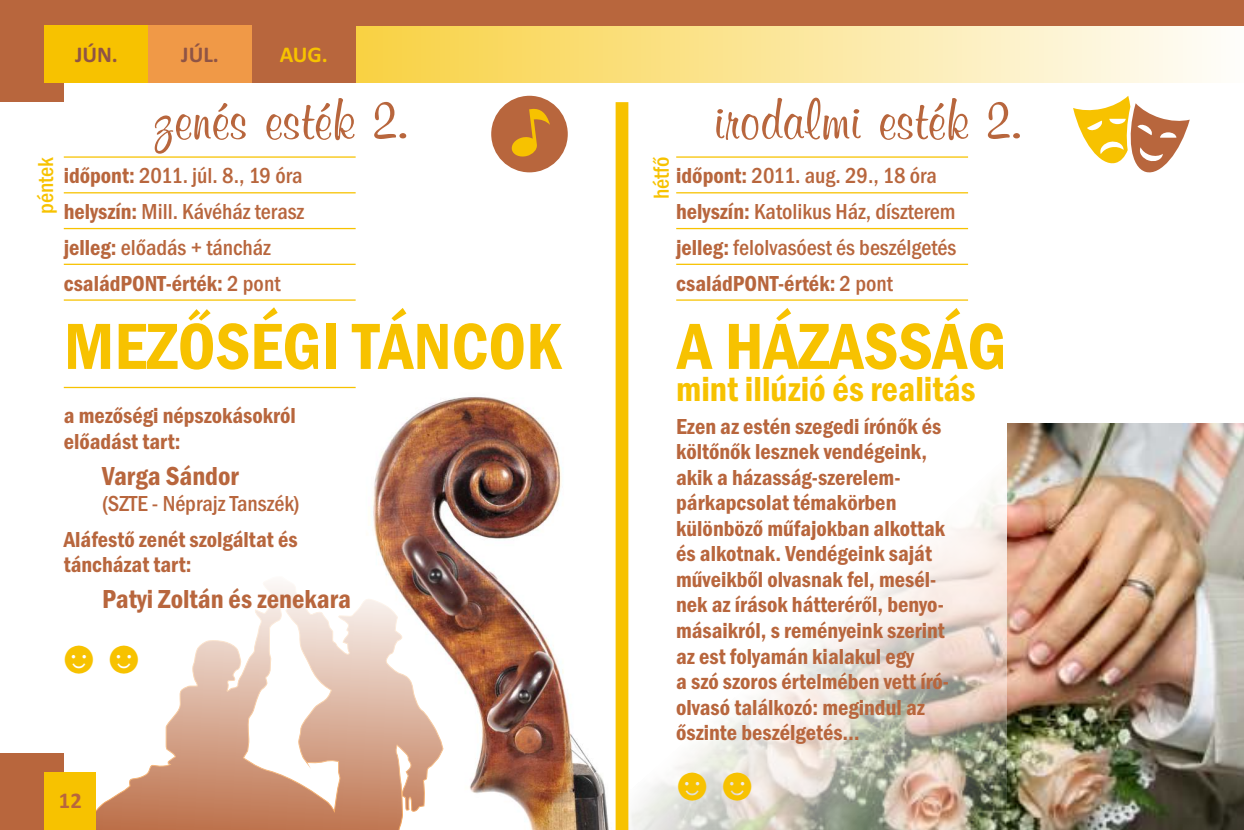
<style>
.page{position:relative;width:1244px;height:830px;background:#fff}
.page>*{position:absolute;margin:0;border:0;box-sizing:border-box;transform-origin:0 0}
.t1{font:600 condensed 67.5px "Franklin Gothic";color:#f7c200}
.t2{font:63px "H Mural Script";color:#b8663d}
.t3{font:500 condensed 45px "Franklin Gothic";color:#f7c200}
.t4{font:600 condensed 36px "Franklin Gothic";color:#f7c200}
.t5{font:600 condensed 27px "Franklin Gothic";color:#b8663d}
.t6{font:600 condensed 22.5px/25.4px "Franklin Gothic";color:#b8663d}
.t7{font:500 condensed 22.5px/35.8px "Franklin Gothic";color:#b8663d}
.t8{font:500 condensed 22.5px "Franklin Gothic";color:#f7c200}
.t9{font:700 22.5px "Calibri";color:#8f5445}
.t10{font:700 22.5px "Calibri";color:#f7c200}
.t11{font:700 22.5px "Calibri";color:#b8663d}
.s1{font-weight:600}
</style>
<div class="page">
<img style="left:1006px;top:423px;width:238px;height:406px">
<svg style="left:628px;top:415px;width:378px;height:414px"></svg>
<div style="left:0;top:753px;width:64px;height:76px;background:#b8663d"></div>
<img style="left:335px;top:388px;width:274px;height:441px">
<svg style="left:96px;top:575px;width:347px;height:254px"></svg>
<div style="left:615px;top:102px;width:13px;height:727px;background:#f7c200"></div>
<div style="left:0;top:0;width:64px;height:102px;background:#b8663d"></div>
<div style="left:349px;top:0;width:895px;height:83px;background:linear-gradient(to right,#f9d141,#fefefb)"></div>
<div style="left:0;top:0;width:1244px;height:26px;background:#b8663d"></div>
<div style="left:45px;top:772px;width:51px;height:57px;background:#f7c200"></div>
<svg style="left:1073px;top:96px;width:116px;height:77px"></svg>
<hr style="left:64px;top:156px;width:292px;height:2px;background:#f7c200">
<hr style="left:64px;top:192px;width:292px;height:1px;background:#f7c200">
<hr style="left:64px;top:228px;width:292px;height:1px;background:#f7c200">
<hr style="left:64px;top:263px;width:292px;height:2px;background:#f7c200">
<hr style="left:64px;top:299px;width:292px;height:1px;background:#f7c200">
<hr style="left:64px;top:386px;width:292px;height:2px;background:#f7c200">
<hr style="left:676px;top:156px;width:292px;height:2px;background:#f7c200">
<hr style="left:676px;top:192px;width:292px;height:1px;background:#f7c200">
<hr style="left:676px;top:228px;width:292px;height:1px;background:#f7c200">
<hr style="left:676px;top:263px;width:292px;height:2px;background:#f7c200">
<hr style="left:676px;top:299px;width:292px;height:1px;background:#f7c200">
<div style="left:491px;top:96px;width:77px;height:76px;background:#b8663d;border-radius:50%"></div>
<svg style="left:511px;top:109px;width:39px;height:48px"></svg>
<div style="left:252px;top:26px;width:104px;height:57px;background:#b8663d"></div>
<div style="left:148px;top:26px;width:104px;height:57px;background:#f09947"></div>
<div style="left:45px;top:26px;width:103px;height:57px;background:#f7c200"></div>
<p class="t9" style="left:75px;top:45px;width:44px">JÚN.</p>
<p class="t9" style="left:181px;top:45px;width:39px">JÚL.</p>
<p class="t10" style="left:280px;top:45px;width:50px">AUG.</p>
<h2 class="t2" style="left:154px;top:91px;width:256px">zenés esték 2.</h2>
<h2 class="t2" style="left:713px;top:91px;width:310px">irodalmi esték 2.</h2>
<p class="t8" style="left:37px;top:214px;width:58px;rotate:-90deg">péntek</p>
<p class="t8" style="left:653px;top:199px;width:44px;rotate:-90deg">hétfő</p>
<p class="t7" style="left:64px;top:160px;width:242px"><span class="s1">időpont:</span> 2011. júl. 8., 19 óra <span class="s1">helyszín:</span> Mill. Kávéház terasz <span class="s1">jelleg:</span> előadás + táncház <span class="s1">családPONT-érték:</span> 2 pont</p>
<p class="t7" style="left:676px;top:160px;width:282px"><span class="s1">időpont:</span> 2011. aug. 29., 18 óra <span class="s1">helyszín:</span> Katolikus Ház, díszterem <span class="s1">jelleg:</span> felolvasóest és beszélgetés <span class="s1">családPONT-érték:</span> 2 pont</p>
<h1 class="t1" style="left:64px;top:321px;width:499px">MEZŐSÉGI TÁNCOK</h1>
<h1 class="t1" style="left:677px;top:321px;width:330px">A HÁZASSÁG</h1>
<p class="t6" style="left:64px;top:405px;width:233px">a mezőségi népszokásokról előadást tart:</p>
<p class="t5" style="left:102px;top:465px;width:138px">Varga Sándor</p>
<p class="t7" style="left:102px;top:487px;width:199px">(SZTE - Néprajz Tanszék)</p>
<p class="t6" style="left:64px;top:528px;width:235px">Aláfestő zenét szolgáltat és táncházat tart:</p>
<p class="t5" style="left:102px;top:589px;width:250px">Patyi Zoltán és zenekara</p>
<h3 class="t3" style="left:57px;top:639px;width:91px">☻☻</h3>
<p class="t11" style="left:59px;top:791px;width:24px">12</p>
<h3 class="t4" style="left:676px;top:376px;width:301px">mint illúzió és realitás</h3>
<p class="t6" style="left:676px;top:415px;width:274px">Ezen az estén szegedi írónők és költőnők lesznek vendégeink, akik a házasság-szerelem&shy;párkapcsolat témakörben különböző műfajokban alkottak és alkotnak. Vendégeink saját műveikből olvasnak fel, mesél&shy;nek az írások hátteréről, benyo&shy;másaikról, s reményeink szerint az est folyamán kialakul egy<br>a szó szoros értelmében vett író&shy;olvasó találkozó: megindul az őszinte beszélgetés…</p>
<h3 class="t3" style="left:670px;top:766px;width:91px">☻☻</h3>
</div>
